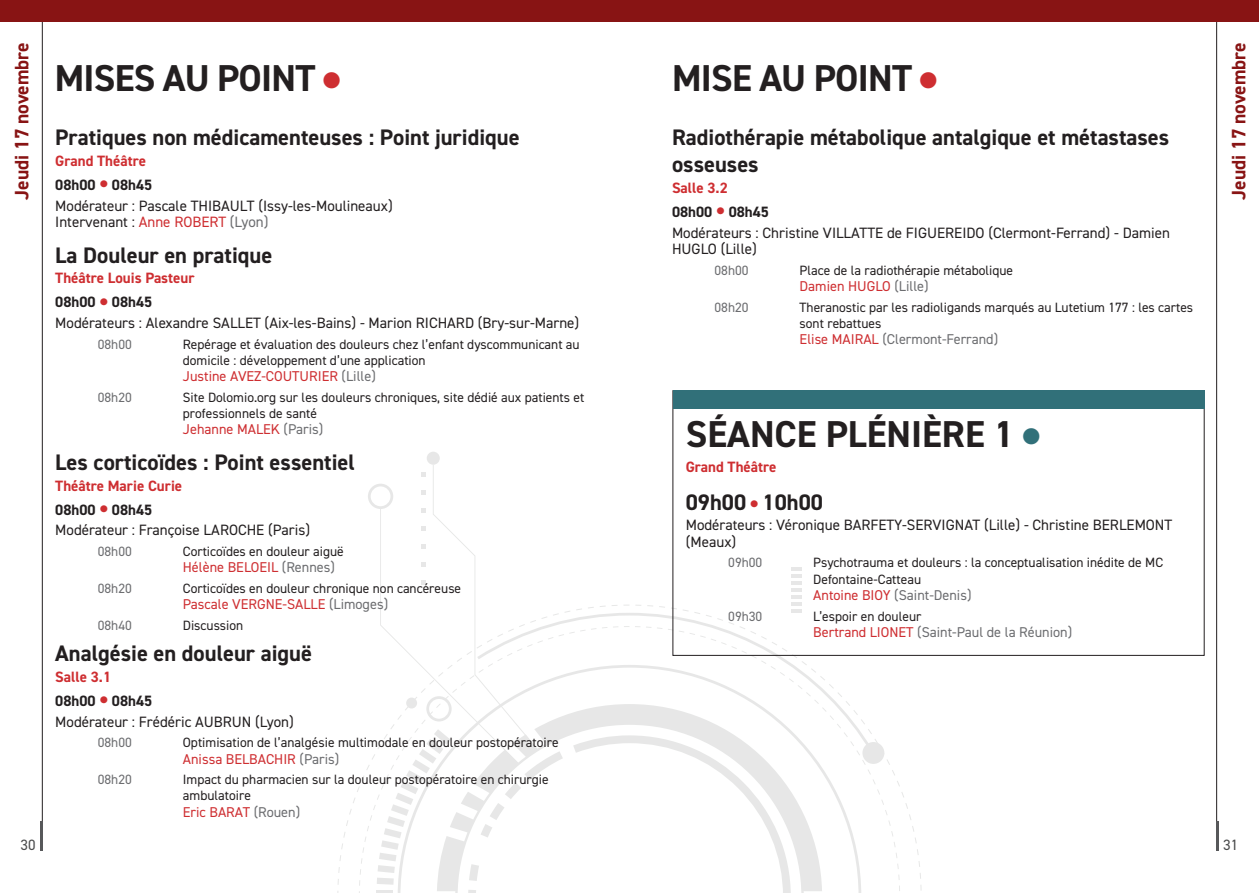
<style>
.page{position:relative;width:1259px;height:893px;background:#fff}
.page>*{position:absolute;margin:0;border:0;box-sizing:border-box;transform-origin:0 0}
.t1{font:700 37.5px "DIN2014";letter-spacing:-.02em;color:#231f20}
.t2{font:700 37.5px "DIN2014";color:#231f20}
.t3{font:700 22.5px/27px "DIN2014";color:#231f20}
.t4{font:700 19.5px "DIN2014";color:#881414}
.t5{font:15px/16.5px "DIN2014";color:#231f20}
.t6{font:700 15px/24px "DIN2014";color:#ce2e31}
.t7{font:700 15px/24px "DIN2014";color:#231f20}
.t8{font:15px "DIN2014";color:#4b4c4d}
.t9{font:14.25px "DIN2014";color:#ce2e31}
.t10{font:14.25px "DIN2014";color:#6c6d70}
.t11{font:13.5px/16.2px "DIN2014";color:#231f20}
.t12{font:13.5px "DIN2014";color:#6c6d70}
.s1{color:#ce2e31}
.s2{color:#231f20}
.s3{font-size:30px}
.s4{color:#6c6d70}
.s5{font-size:30px;color:#ce2e31}
.s6{color:#317079}
</style>
<div class="page">
<hr style="left:1216px;top:0;width:1px;height:850px;background:#231f20">
<hr style="left:1216px;top:821px;width:3px;height:29px;background:#57585a">
<hr style="left:42px;top:0;width:1px;height:850px;background:#231f20">
<hr style="left:40px;top:821px;width:3px;height:29px;background:#57585a">
<div style="left:0;top:0;width:1259px;height:21px;background:#881414"></div>
<svg style="left:337px;top:605px;width:584px;height:288px"></svg>
<div style="left:427px;top:452px;width:13px;height:13px;background:#e7e7e7;border-radius:50%"></div>
<div style="left:862px;top:742px;width:22px;height:22px;background:#e7e7e7;border-radius:50%"></div>
<svg style="left:791px;top:567px;width:11px;height:45px"></svg>
<svg style="left:563px;top:704px;width:259px;height:187px"></svg>
<svg style="left:368px;top:465px;width:195px;height:428px"></svg>
<div style="left:673px;top:390px;width:531px;height:19px;background:#317079"></div>
<h3 class="t4" style="left:9px;top:200px;width:159px;rotate:-90deg">Jeudi 17 novembre</h3>
<h3 class="t4" style="left:1225px;top:200px;width:159px;rotate:-90deg">Jeudi 17 novembre</h3>
<h1 class="t1" style="left:55px;top:53px;width:287px">MISES AU POINT <span class="s1">●</span></h1>
<h2 class="t3" style="left:55px;top:124px;width:466px">Pratiques non médicamenteuses : Point juridique</h2>
<p class="t6" style="left:55px;top:148px;width:98px">Grand Théâtre<br><span class="s2">08h00</span> <span class="s3">•</span> <span class="s2">08h45</span></p>
<p class="t5" style="left:55px;top:197px;width:339px">Modérateur : Pascale THIBAULT (Issy-les-Moulineaux)<br>Intervenant : <span class="s1">Anne ROBERT</span> <span class="s4">(Lyon)</span></p>
<h2 class="t3" style="left:55px;top:241px;width:218px">La Douleur en pratique</h2>
<p class="t6" style="left:55px;top:266px;width:141px">Théâtre Louis Pasteur<br><span class="s2">08h00</span> <span class="s3">•</span> <span class="s2">08h45</span></p>
<p class="t5" style="left:55px;top:314px;width:525px">Modérateurs : Alexandre SALLET (Aix-les-Bains) - Marion RICHARD (Bry-sur-Marne)</p>
<p class="t12" style="left:98px;top:335px;width:36px">08h00</p>
<p class="t11" style="left:183px;top:336px;width:398px">Repérage et évaluation des douleurs chez l’enfant dyscommunicant au domicile : développement d’une application</p>
<p class="t9" style="left:183px;top:367px;width:195px">Justine AVEZ-COUTURIER <span class="s4">(Lille)</span></p>
<p class="t12" style="left:98px;top:389px;width:36px">08h20</p>
<p class="t11" style="left:183px;top:389px;width:403px">Site Dolomio.org sur les douleurs chroniques, site dédié aux patients et professionnels de santé</p>
<p class="t9" style="left:183px;top:421px;width:142px">Jehanne MALEK <span class="s4">(Paris)</span></p>
<h2 class="t3" style="left:55px;top:448px;width:301px">Les corticoïdes : Point essentiel</h2>
<p class="t6" style="left:55px;top:473px;width:128px">Théâtre Marie Curie<br><span class="s2">08h00</span> <span class="s3">•</span> <span class="s2">08h45</span></p>
<p class="t5" style="left:55px;top:522px;width:256px">Modérateur : Françoise LAROCHE (Paris)</p>
<p class="t12" style="left:98px;top:543px;width:36px">08h00</p>
<p class="t11" style="left:183px;top:543px;width:162px">Corticoïdes en douleur aiguë</p>
<p class="t9" style="left:183px;top:559px;width:154px">Hélène BELOEIL <span class="s4">(Rennes)</span></p>
<p class="t12" style="left:98px;top:580px;width:36px">08h20</p>
<p class="t11" style="left:183px;top:580px;width:280px">Corticoïdes en douleur chronique non cancéreuse</p>
<p class="t9" style="left:183px;top:596px;width:207px">Pascale VERGNE-SALLE <span class="s4">(Limoges)</span></p>
<p class="t12" style="left:98px;top:617px;width:36px">08h40</p>
<p class="t11" style="left:183px;top:617px;width:62px">Discussion</p>
<h2 class="t3" style="left:55px;top:639px;width:258px">Analgésie en douleur aiguë</h2>
<p class="t7" style="left:55px;top:664px;width:98px"><span class="s1">Salle 3.1<br></span>08h00 <span class="s5">•</span> 08h45</p>
<p class="t5" style="left:55px;top:713px;width:240px">Modérateur : Frédéric AUBRUN (Lyon)</p>
<p class="t12" style="left:98px;top:734px;width:36px">08h00</p>
<p class="t11" style="left:183px;top:734px;width:377px">Optimisation de l’analgésie multimodale en douleur postopératoire</p>
<p class="t9" style="left:183px;top:750px;width:158px">Anissa BELBACHIR <span class="s4">(Paris)</span></p>
<p class="t12" style="left:98px;top:771px;width:36px">08h20</p>
<p class="t11" style="left:183px;top:771px;width:367px">Impact du pharmacien sur la douleur postopératoire en chirurgie ambulatoire</p>
<p class="t9" style="left:183px;top:803px;width:119px">Eric BARAT <span class="s4">(Rouen)</span></p>
<h1 class="t1" style="left:672px;top:53px;width:266px">MISE AU POINT <span class="s1">●</span></h1>
<h2 class="t3" style="left:672px;top:124px;width:499px">Radiothérapie métabolique antalgique et métastases osseuses</h2>
<p class="t7" style="left:672px;top:175px;width:98px"><span class="s1">Salle 3.2<br></span>08h00 <span class="s5">•</span> 08h45</p>
<p class="t5" style="left:672px;top:224px;width:499px">Modérateurs : Christine VILLATTE de FIGUEREIDO (Clermont-Ferrand) - Damien<br>HUGLO (Lille)</p>
<p class="t12" style="left:714px;top:261px;width:36px">08h00</p>
<p class="t11" style="left:799px;top:262px;width:215px">Place de la radiothérapie métabolique</p>
<p class="t9" style="left:799px;top:277px;width:131px">Damien HUGLO <span class="s4">(Lille)</span></p>
<p class="t12" style="left:714px;top:298px;width:36px">08h20</p>
<p class="t11" style="left:799px;top:298px;width:395px">Theranostic par les radioligands marqués au Lutetium 177 : les cartes sont rebattues</p>
<p class="t10" style="left:799px;top:330px;width:200px"><span class="s1">Elise MAIRAL</span> (Clermont-Ferrand)</p>
<h1 class="t2" style="left:686px;top:409px;width:356px">SÉANCE PLÉNIÈRE 1 <span class="s6">●</span></h1>
<p class="t6" style="left:685px;top:455px;width:92px">Grand Théâtre</p>
<h2 class="t3" style="left:685px;top:488px;width:139px">09h00 <span class="s5">•</span> 10h00</h2>
<p class="t5" style="left:685px;top:517px;width:488px">Modérateurs : Véronique BARFETY-SERVIGNAT (Lille) - Christine BERLEMONT (Meaux)</p>
<p class="t12" style="left:728px;top:554px;width:36px">09h00</p>
<p class="t11" style="left:813px;top:554px;width:351px">Psychotrauma et douleurs : la conceptualisation inédite de MC<br>Defontaine-Catteau</p>
<p class="t10" style="left:813px;top:586px;width:160px"><span class="s1">Antoine BIOY</span> (Saint-Denis)</p>
<p class="t12" style="left:728px;top:607px;width:36px">09h30</p>
<p class="t11" style="left:813px;top:608px;width:110px">L’espoir en douleur</p>
<p class="t10" style="left:813px;top:623px;width:260px"><span class="s1">Bertrand LIONET</span> (Saint-Paul de la Réunion)</p>
<p class="t8" style="left:21px;top:836px;width:16px">30</p>
<p class="t8" style="left:1223px;top:836px;width:16px">31</p>
</div>
